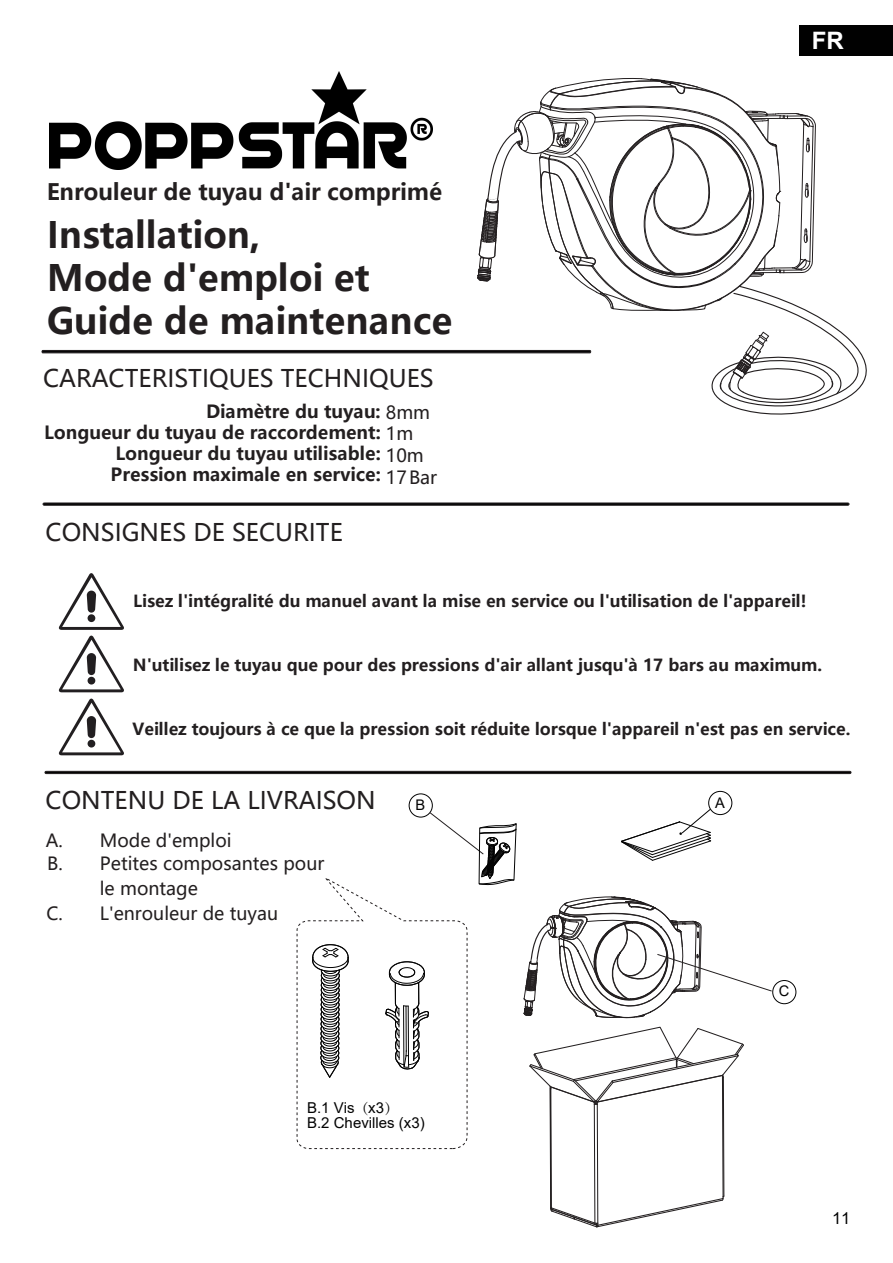
<style>
.page{position:relative;width:893px;height:1263px;background:#fff}
.page>*{position:absolute;margin:0;border:0;box-sizing:border-box;transform-origin:0 0}
.t1{font:700 36px/43.2px "Microsoft Ya Hei";color:#231f20}
.t2{font:24px "Microsoft Ya Hei";color:#231f20}
.t3{font:700 24px "Arial";color:#fff}
.t4{font:700 22.5px "Microsoft Ya Hei";color:#231f20}
.t5{font:700 18px/21px "Microsoft Ya Hei";color:#231f20}
.t6{font:18px/23.4px "Microsoft Ya Hei";color:#231f20}
.t7{font:700 16.5px "Microsoft Ya Hei";color:#231f20}
.t8{font:16.5px "Arial";color:#000}
.t9{font:15px/15.1px "Arial";color:#030303}
.t10{font:14.7px "Arial";color:#030303}
.s1{font-weight:400}
.s2{font-family:"Adobe Song Std";font-weight:300}
</style>
<div class="page">
<div style="left:43px;top:503px;width:806px;height:3px;background:#030303;border:1px solid #231f20"></div>
<svg style="left:58px;top:573px;width:66px;height:57px"></svg>
<svg style="left:58px;top:636px;width:66px;height:56px"></svg>
<svg style="left:58px;top:699px;width:66px;height:56px"></svg>
<div style="left:45px;top:771px;width:806px;height:3px;background:#030303;border:1px solid #231f20"></div>
<img style="left:49px;top:72px;width:383px;height:98px">
<div style="left:800px;top:26px;width:93px;height:30px;background:#010101"></div>
<div style="left:42px;top:350px;width:549px;height:3px;background:#030303;border:1px solid #231f20"></div>
<svg style="left:621px;top:806px;width:94px;height:55px"></svg>
<div style="left:709px;top:791px;width:23px;height:23px;background:#fff;border-radius:50%"></div>
<div style="left:708px;top:791px;width:24px;height:24px;border:1px solid #030303;border-radius:50%"></div>
<div style="left:409px;top:793px;width:24px;height:24px;border:1px solid #030303;border-radius:50%"></div>
<div style="left:772px;top:980px;width:24px;height:24px;border:1px solid #030303;border-radius:50%"></div>
<svg style="left:296px;top:878px;width:172px;height:271px"></svg>
<svg style="left:385px;top:954px;width:44px;height:115px"></svg>
<svg style="left:312px;top:944px;width:37px;height:134px"></svg>
<svg style="left:429px;top:811px;width:88px;height:75px"></svg>
<svg style="left:523px;top:896px;width:250px;height:332px"></svg>
<svg style="left:477px;top:78px;width:390px;height:337px"></svg>
<h2 class="t3" style="left:812px;top:24px;width:34px">FR</h2>
<h3 class="t4" style="left:47px;top:176px;width:397px">Enrouleur de tuyau d'air comprimé</h3>
<h1 class="t1" style="left:47px;top:212px;width:407px">Installation,<br>Mode d'emploi et<br>Guide de maintenance</h1>
<h2 class="t2" style="left:43px;top:362px;width:392px">CARACTERISTIQUES TECHNIQUES</h2>
<p class="t5" style="left:44px;top:400px;width:388px;text-indent:162px">Diamètre du tuyau: <span class="s1">8mm<br></span>Longueur du tuyau de raccordement: <span class="s1">1m</span></p>
<p class="t6" style="left:386px;top:443px;width:39px">10m</p>
<p class="t5" style="left:111px;top:442px;width:328px">Longueur du tuyau utilisable:<br>Pression maximale en service: <span class="s1">17Bar</span></p>
<h2 class="t2" style="left:46px;top:516px;width:299px">CONSIGNES DE SECURITE</h2>
<p class="t7" style="left:133px;top:590px;width:675px">Lisez l'intégralité du manuel avant la mise en service ou l'utilisation de l'appareil!</p>
<p class="t7" style="left:133px;top:653px;width:691px">N'utilisez le tuyau que pour des pressions d'air allant jusqu'à 17 bars au maximum.</p>
<p class="t7" style="left:133px;top:717px;width:719px">Veillez toujours à ce que la pression soit réduite lorsque l'appareil n'est pas en service.</p>
<h2 class="t2" style="left:46px;top:784px;width:332px">CONTENU DE LA LIVRAISON</h2>
<p class="t6" style="left:46px;top:828px;width:280px">A. Mode d'emploi<br>B. Petites composantes pour</p>
<p class="t6" style="left:46px;top:876px;width:233px;line-height:24.6px;text-indent:53px">le montage<br>C. L'enrouleur de tuyau</p>
<p class="t10" style="left:416px;top:795px;width:11px">B</p>
<p class="t10" style="left:715px;top:792px;width:11px">A</p>
<p class="t9" style="left:307px;top:1100px;width:119px">B.1 Vis<span class="s2">（</span>x3<span class="s2">）<br></span>B.2 Chevilles (x3)</p>
<p class="t10" style="left:779px;top:981px;width:12px">C</p>
<p class="t8" style="left:832px;top:1206px;width:20px">11</p>
</div>
